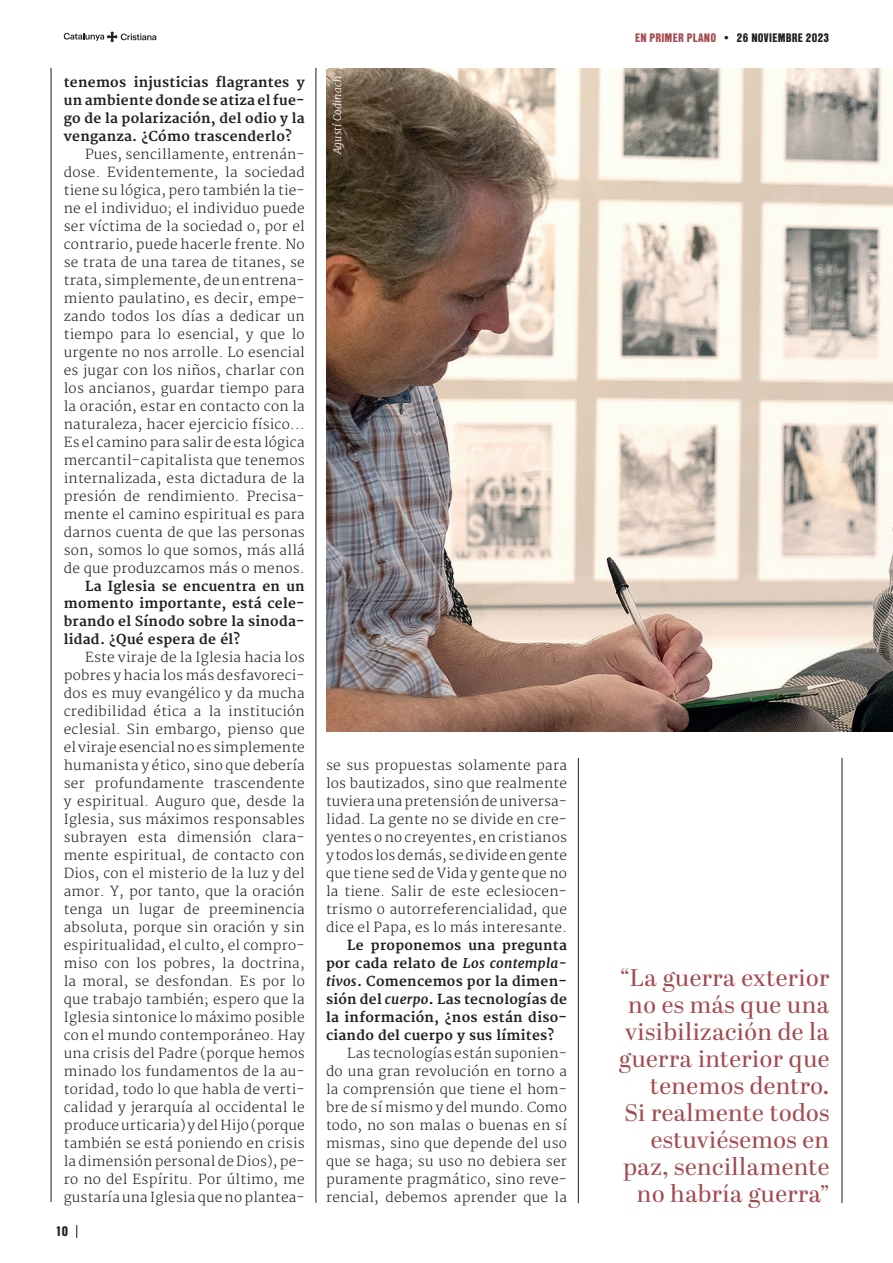
<style>
.page{position:relative;width:893px;height:1263px;background:#fff}
.page>*{position:absolute;margin:0;border:0;box-sizing:border-box;transform-origin:0 0}
.DESTACATS_1_PRIMER_PLA{font:24px/27px "Abril Display";letter-spacing:.02em;color:#a34b51;text-align:right}
.TEXTO_PPAL_ESP{font:300 13.5px/18px "Merriweather";letter-spacing:.02em;color:#231f20;text-align:justify}
.TEXTO_PPAL_ESP-2{font:700 13.5px/18px "Merriweather";letter-spacing:.02em;color:#231f20;text-align:justify}
.t1{font:900 13.5px "Nimbus San Con LOT";color:#231f20}
.t2{font:900 12px "Nimbus San Con LOT";letter-spacing:.02em;color:#231f20}
.CODINACHPETIT{font:italic 300 10.5px "Merriweather";letter-spacing:.01em;color:#fff}
.s1{font-style:italic}
.s2{color:#a34b51}
</style>
<div class="page">
<img style="left:326px;top:68px;width:567px;height:663px">
<hr style="left:316px;top:68px;width:1px;height:1135px;background:#231f20">
<hr style="left:51px;top:68px;width:1px;height:1134px;background:#231f20">
<hr style="left:842px;top:758px;width:1px;height:445px;background:#231f20">
<hr style="left:578px;top:758px;width:1px;height:445px;background:#231f20">
<svg style="left:76px;top:1225px;width:1px;height:13px"></svg>
<svg style="left:64px;top:31px;width:92px;height:11px"></svg>
<p class="TEXTO_PPAL_ESP-2" style="left:64px;top:73px;width:242px">tenemos injusticias flagrantes y un ambiente donde se atiza el fue&shy;go de la polarización, del odio y la venganza. ¿Cómo trascenderlo?</p>
<p class="TEXTO_PPAL_ESP" style="left:64px;top:145px;width:242px;text-indent:21px">Pues, sencillamente, entrenán&shy;dose. Evidentemente, la sociedad tiene su lógica, pero también la tie&shy;ne el individuo; el individuo puede ser víctima de la sociedad o, por el contrario, puede hacerle frente. No se trata de una tarea de titanes, se trata, simplemente, de un entrena&shy;miento paulatino, es decir, empe&shy;zando todos los días a dedicar un tiempo para lo esencial, y que lo urgente no nos arrolle. Lo esencial es jugar con los niños, charlar con los ancianos, guardar tiempo para la oración, estar en contacto con la naturaleza, hacer ejercicio físico...<br>Es el camino para salir de esta lógica mercantil-capitalista que tenemos internalizada, esta dictadura de la presión de rendimiento. Precisa&shy;mente el camino espiritual es para darnos cuenta de que las personas son, somos lo que somos, más allá de que produzcamos más o menos.</p>
<p class="TEXTO_PPAL_ESP-2" style="left:64px;top:577px;width:242px;text-indent:21px">La Iglesia se encuentra en un momento importante, está cele&shy;brando el Sínodo sobre la sinoda&shy;lidad. ¿Qué espera de él?</p>
<p class="TEXTO_PPAL_ESP" style="left:64px;top:649px;width:242px;text-indent:21px">Este viraje de la Iglesia hacia los pobres y hacia los más desfavoreci&shy;dos es muy evangélico y da mucha credibilidad ética a la institución eclesial. Sin embargo, pienso que el viraje esencial no es simplemente humanista y ético, sino que debería ser profundamente trascendente y espiritual. Auguro que, desde la Iglesia, sus máximos responsables subrayen esta dimensión clara&shy;mente espiritual, de contacto con Dios, con el misterio de la luz y del amor. Y, por tanto, que la oración tenga un lugar de preeminencia absoluta, porque sin oración y sin espiritualidad, el culto, el compro&shy;miso con los pobres, la doctrina, la moral, se desfondan. Es por lo que trabajo también; espero que la Iglesia sintonice lo máximo posible con el mundo contemporáneo. Hay una crisis del Padre (porque hemos minado los fundamentos de la au&shy;toridad, todo lo que habla de verti&shy;calidad y jerarquía al occidental le produce urticaria) y del Hijo (porque también se está poniendo en crisis la dimensión personal de Dios), pe&shy;ro no del Espíritu. Por último, me gustaría una Iglesia que no plantea-</p>
<p class="t1" style="left:55px;top:1221px;width:14px">10</p>
<p class="CODINACHPETIT" style="left:331px;top:154px;width:80px;rotate:-90deg">Agustí Codinach</p>
<p class="TEXTO_PPAL_ESP" style="left:326px;top:757px;width:242px">se sus propuestas solamente para los bautizados, sino que realmente tuviera una pretensión de universa&shy;lidad. La gente no se divide en cre&shy;yentes o no creyentes, en cristianos y todos los demás, se divide en gente que tiene sed de Vida y gente que no la tiene. Salir de este eclesiocen&shy;trismo o autorreferencialidad, que dice el Papa, es lo más interesante.</p>
<p class="TEXTO_PPAL_ESP-2" style="left:326px;top:937px;width:242px;text-indent:21px">Le proponemos una pregunta por cada relato de <span class="s1">Los contempla&shy;tivos</span>. Comencemos por la dimen&shy;sión del <span class="s1">cuerpo</span>. Las tecnologías de la información, ¿nos están diso&shy;ciando del cuerpo y sus límites?</p>
<p class="TEXTO_PPAL_ESP" style="left:326px;top:1045px;width:242px;text-indent:21px">Las tecnologías están suponien&shy;do una gran revolución en torno a la comprensión que tiene el hom&shy;bre de sí mismo y del mundo. Como todo, no son malas o buenas en sí mismas, sino que depende del uso que se haga; su uso no debiera ser puramente pragmático, sino reve&shy;rencial, debemos aprender que la</p>
<p class="t2" style="left:635px;top:28px;width:196px"><span class="s2">EN PRIMER PLANO</span> • 26 NOVIEMBRE 2023</p>
<p class="DESTACATS_1_PRIMER_PLA" style="left:619px;top:965px;width:212px">“La guerra exterior no es más que una visibilización de la guerra interior que tenemos dentro.<br>Si realmente todos estuviésemos en paz, sencillamente no habría guerra”</p>
</div>
